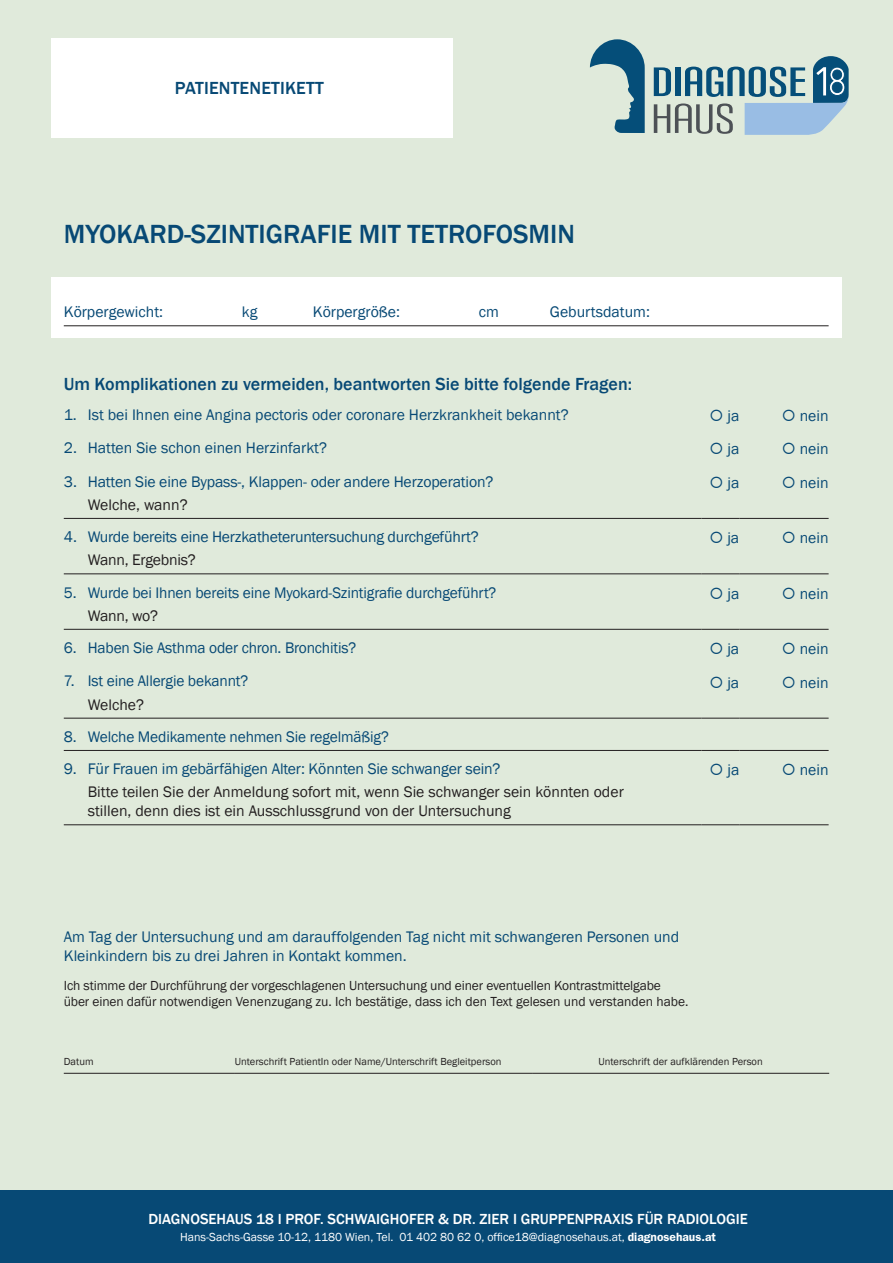
<style>
.page{position:relative;width:893px;height:1263px;background:#e0eadb}
.page>*{position:absolute;margin:0;border:0;box-sizing:border-box;transform-origin:0 0}
.t1{font:500 27px "Franklin Gothic";color:#074975}
.t2{font:500 18px "Franklin Gothic";color:#074975}
.t3{font:15.75px/18.9px "Franklin Gothic";letter-spacing:-.01em;color:#074975}
.t4{font:15.75px/18.9px "Franklin Gothic";color:#231f20}
.t5{font:500 15px "Franklin Gothic";color:#fff}
.t6{font:13.5px/16.2px "Franklin Gothic";letter-spacing:-.01em;color:#231f20}
.t7{font:12px "Franklin Gothic";color:#fff}
.t8{font:10.5px "Franklin Gothic";color:#231f20}
.s1{font-family:"ITC Franklin Gothic Std";font-weight:600}
</style>
<div class="page">
<div style="left:0;top:1191px;width:893px;height:72px;background:#074975"></div>
<svg style="left:590px;top:39px;width:55px;height:94px"></svg>
<svg style="left:654px;top:56px;width:195px;height:79px"></svg>
<div style="left:51px;top:277px;width:791px;height:61px;background:#fff"></div>
<hr style="left:64px;top:325px;width:765px;height:1px;background:#231f20">
<hr style="left:64px;top:574px;width:638px;height:1px;background:#231f20">
<hr style="left:702px;top:574px;width:37px;height:1px;background:#231f20">
<hr style="left:739px;top:574px;width:90px;height:1px;background:#231f20">
<hr style="left:64px;top:629px;width:638px;height:1px;background:#231f20">
<hr style="left:702px;top:629px;width:37px;height:1px;background:#231f20">
<hr style="left:739px;top:629px;width:90px;height:1px;background:#231f20">
<hr style="left:64px;top:718px;width:638px;height:1px;background:#231f20">
<hr style="left:702px;top:718px;width:37px;height:1px;background:#231f20">
<hr style="left:739px;top:718px;width:90px;height:1px;background:#231f20">
<hr style="left:64px;top:750px;width:638px;height:1px;background:#231f20">
<hr style="left:702px;top:750px;width:37px;height:1px;background:#231f20">
<hr style="left:739px;top:750px;width:90px;height:1px;background:#231f20">
<hr style="left:64px;top:824px;width:638px;height:1px;background:#231f20">
<hr style="left:702px;top:824px;width:37px;height:1px;background:#231f20">
<hr style="left:739px;top:824px;width:90px;height:1px;background:#231f20">
<hr style="left:64px;top:518px;width:638px;height:1px;background:#231f20">
<hr style="left:702px;top:518px;width:37px;height:1px;background:#231f20">
<hr style="left:739px;top:518px;width:90px;height:1px;background:#231f20">
<div style="left:51px;top:38px;width:402px;height:100px;background:#fff"></div>
<hr style="left:64px;top:1073px;width:171px;height:1px;background:#231f20">
<hr style="left:235px;top:1073px;width:297px;height:1px;background:#231f20">
<hr style="left:532px;top:1073px;width:297px;height:1px;background:#231f20">
<p class="t2" style="left:175px;top:76px;width:150px">PATIENTENETIKETT</p>
<h1 class="t1" style="left:64px;top:217px;width:513px">MYOKARD-SZINTIGRAFIE MIT TETROFOSMIN</h1>
<p class="t3" style="left:64px;top:303px;width:101px">Körpergewicht:</p>
<p class="t3" style="left:242px;top:303px;width:17px">kg</p>
<p class="t3" style="left:313px;top:303px;width:89px">Körpergröße:</p>
<p class="t3" style="left:479px;top:303px;width:22px">cm</p>
<p class="t3" style="left:550px;top:303px;width:102px">Geburtsdatum:</p>
<p class="t2" style="left:64px;top:373px;width:570px">Um Komplikationen zu vermeiden, beantworten Sie bitte folgende Fragen:</p>
<p class="t3" style="left:64px;top:406px;width:506px">1. Ist bei Ihnen eine Angina pectoris oder coronare Herzkrankheit bekannt?</p>
<p class="t3" style="left:709px;top:407px;width:31px">○ ja</p>
<p class="t3" style="left:782px;top:407px;width:48px">○ nein</p>
<p class="t3" style="left:64px;top:439px;width:265px">2. Hatten Sie schon einen Herzinfarkt?</p>
<p class="t3" style="left:709px;top:440px;width:31px">○ ja</p>
<p class="t3" style="left:782px;top:440px;width:48px">○ nein</p>
<p class="t3" style="left:64px;top:472px;width:431px">3. Hatten Sie eine Bypass-, Klappen- oder andere Herzoperation?</p>
<p class="t4" style="left:88px;top:495px;width:101px">Welche, wann?</p>
<p class="t3" style="left:709px;top:473px;width:31px">○ ja</p>
<p class="t3" style="left:782px;top:473px;width:48px">○ nein</p>
<p class="t3" style="left:64px;top:528px;width:416px">4. Wurde bereits eine Herzkatheteruntersuchung durchgeführt?</p>
<p class="t4" style="left:88px;top:551px;width:110px">Wann, Ergebnis?</p>
<p class="t3" style="left:64px;top:583px;width:434px">5. Wurde bei Ihnen bereits eine Myokard-Szintigrafie durchgeführt?</p>
<p class="t4" style="left:88px;top:606px;width:72px">Wann, wo?</p>
<p class="t3" style="left:709px;top:529px;width:31px">○ ja</p>
<p class="t3" style="left:782px;top:529px;width:48px">○ nein</p>
<p class="t3" style="left:709px;top:584px;width:31px">○ ja</p>
<p class="t3" style="left:782px;top:584px;width:48px">○ nein</p>
<p class="t3" style="left:64px;top:639px;width:294px">6. Haben Sie Asthma oder chron. Bronchitis?</p>
<p class="t3" style="left:709px;top:640px;width:31px">○ ja</p>
<p class="t3" style="left:782px;top:640px;width:48px">○ nein</p>
<p class="t3" style="left:64px;top:672px;width:186px">7. Ist eine Allergie bekannt?</p>
<p class="t4" style="left:88px;top:695px;width:58px">Welche?</p>
<p class="t3" style="left:709px;top:673px;width:31px">○ ja</p>
<p class="t3" style="left:782px;top:673px;width:48px">○ nein</p>
<p class="t3" style="left:64px;top:727px;width:327px">8. Welche Medikamente nehmen Sie regelmäßig?</p>
<p class="t3" style="left:64px;top:760px;width:438px">9. Für Frauen im gebärfähigen Alter: Könnten Sie schwanger sein?</p>
<p class="t4" style="left:88px;top:783px;width:538px">Bitte teilen Sie der Anmeldung sofort mit, wenn Sie schwanger sein könnten oder stillen, denn dies ist ein Ausschlussgrund von der Untersuchung</p>
<p class="t3" style="left:709px;top:761px;width:31px">○ ja</p>
<p class="t3" style="left:782px;top:761px;width:48px">○ nein</p>
<p class="t3" style="left:64px;top:928px;width:617px">Am Tag der Untersuchung und am darauffolgenden Tag nicht mit schwangeren Personen und<br>Kleinkindern bis zu drei Jahren in Kontakt kommen.</p>
<p class="t6" style="left:64px;top:978px;width:626px">Ich stimme der Durchführung der vorgeschlagenen Untersuchung und einer eventuellen Kontrastmittelgabe über einen dafür notwendigen Venenzugang zu. Ich bestätige, dass ich den Text gelesen und verstanden habe.</p>
<p class="t8" style="left:64px;top:1055px;width:31px">Datum</p>
<p class="t8" style="left:235px;top:1055px;width:268px">Unterschrift PatientIn oder Name/Unterschrift Begleitperson</p>
<p class="t8" style="left:598px;top:1055px;width:166px">Unterschrift der aufklärenden Person</p>
<p class="t5" style="left:148px;top:1210px;width:601px">DIAGNOSEHAUS 18 I PROF. SCHWAIGHOFER &amp; DR. ZIER I GRUPPENPRAXIS FÜR RADIOLOGIE</p>
<p class="t7" style="left:180px;top:1229px;width:537px">Hans-Sachs-Gasse 10-12, 1180 Wien, Tel. 01 402 80 62 0, office18@diagnosehaus.at, <span class="s1">diagnosehaus.at</span></p>
</div>
